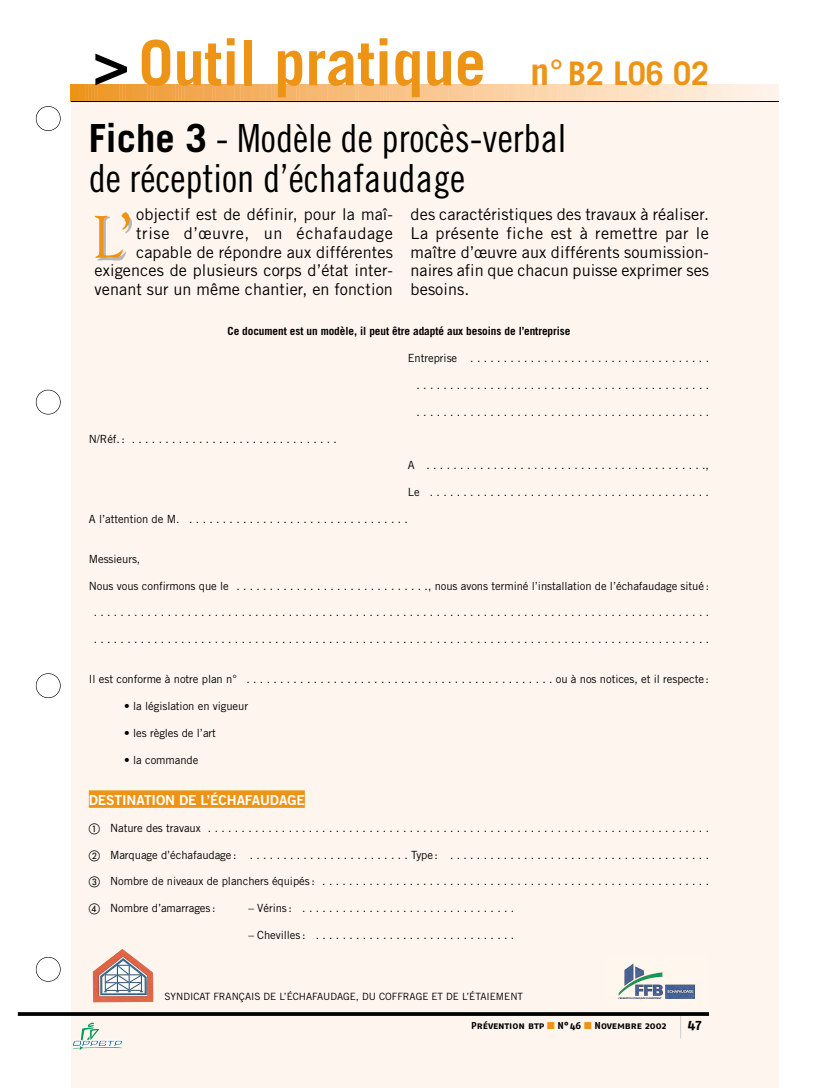
<style>
.page{position:relative;width:814px;height:1088px;background:#fff}
.page>*{position:absolute;margin:0;border:0;box-sizing:border-box;transform-origin:0 0}
.t1{font:700 62.5px "Trade Gothic";color:#ed9417}
.t2{font:59.38px "Goudy";color:#ed9417;scale:.9 1}
.t3{font:38.75px/40px "Trade Gothic Cond Eighteen";color:#000}
.t4{font:16.25px/18.8px "Trade Gothic";letter-spacing:.005em;color:#000;text-align:right}
.t5{font:13.75px "Trade Gothic Bold Two";letter-spacing:-.005em;color:#fff}
.t6{font:13.75px "Fago No Bold Lf Caps";color:#000}
.t7{font:11.25px "Trade Gothic";letter-spacing:-.005em;color:#000}
.t8{font:700 11.25px "Trade Gothic";letter-spacing:-.005em;color:#000}
.t9{font:10px "Trade Gothic";color:#000}
.t10{font:10px "Fago No Bold Caps";letter-spacing:-.005em;color:#000}
.s1{font-family:"Trade Gothic Bold Cond Twenty";font-weight:400;color:#000}
.s2{font-size:37.5px}
.s3{font-size:35px}
.s4{font-size:32.5px}
.s5{font-family:"Trade Gothic";font-weight:700}
.s6{font-size:64.5px}
.s7{font-family:"European Pi One"}
.s8{color:#ed9417}
</style>
<div class="page">
<div style="left:36px;top:106px;width:25px;height:25px;border:1px solid #000;border-radius:50%"></div>
<div style="left:36px;top:390px;width:25px;height:24px;border:1px solid #000;border-radius:50%"></div>
<div style="left:36px;top:673px;width:25px;height:25px;border:1px solid #000;border-radius:50%"></div>
<div style="left:36px;top:956px;width:25px;height:25px;border:1px solid #000;border-radius:50%"></div>
<div style="left:71px;top:102px;width:708px;height:985px;background:#fef6ee"></div>
<svg style="left:71px;top:85px;width:708px;height:16px;background:#f8c68d"></svg>
<hr style="left:71px;top:101px;width:708px;height:1px;background:#000">
<svg style="left:680px;top:1015px;width:1px;height:23px"></svg>
<svg style="left:72px;top:1022px;width:51px;height:28px"></svg>
<hr style="left:18px;top:1012px;width:691px;height:3px;background:#000">
<img style="left:93px;top:949px;width:60px;height:53px">
<img style="left:618px;top:963px;width:77px;height:37px">
<div style="left:89px;top:790px;width:216px;height:18px;background:#ed9417"></div>
<img style="left:97px;top:216px;width:35px;height:45px">
<h1 class="t1" style="left:92px;top:40px;width:618px"><span class="s1">&gt;</span>Outil pratique <span class="s2">n</span><span class="s3">°</span> <span class="s4">B2 L06 02</span></h1>
<h3 class="t3" style="left:89px;top:121px;width:479px"><span class="s5">Fiche 3</span> - Modèle de procès-verbal de réception d’échafaudage</h3>
<h3 class="t4" style="left:95px;top:206px;width:300px">objectif est de définir, pour la maî-<br>trise d’œuvre, un échafaudage capable de répondre aux différentes exigences de plusieurs corps d’état inter&shy;venant sur un même chantier, en fonction</h3>
<h3 class="t4" style="left:411px;top:206px;width:300px;text-align:justify">des caractéristiques des travaux à réaliser.<br>La présente fiche est à remettre par le maître d’œuvre aux différents soumission&shy;naires afin que chacun puisse exprimer ses besoins.</h3>
<h2 class="t2" style="left:94px;top:213px;width:45px">L<span class="s6">’</span></h2>
<p class="t8" style="left:227px;top:327px;width:344px">Ce document est un modèle, il peut être adapté aux besoins de l’entreprise</p>
<p class="t7" style="left:408px;top:354px;width:303px">Entreprise . . . . . . . . . . . . . . . . . . . . . . . . . . . . . . . . . . . .</p>
<p class="t7" style="left:416px;top:381px;width:294px">. . . . . . . . . . . . . . . . . . . . . . . . . . . . . . . . . . . . . . . . . . . .</p>
<p class="t7" style="left:416px;top:407px;width:294px">. . . . . . . . . . . . . . . . . . . . . . . . . . . . . . . . . . . . . . . . . . . .</p>
<p class="t7" style="left:89px;top:434px;width:250px">N/Réf.: . . . . . . . . . . . . . . . . . . . . . . . . . . . . . . .</p>
<p class="t7" style="left:408px;top:461px;width:303px">A . . . . . . . . . . . . . . . . . . . . . . . . . . . . . . . . . . . . . . . . . .,</p>
<p class="t7" style="left:408px;top:488px;width:303px">Le . . . . . . . . . . . . . . . . . . . . . . . . . . . . . . . . . . . . . . . . . .</p>
<p class="t7" style="left:89px;top:514px;width:320px">A l’attention de M. . . . . . . . . . . . . . . . . . . . . . . . . . . . . . . . . .</p>
<p class="t7" style="left:89px;top:555px;width:53px">Messieurs,</p>
<p class="t7" style="left:89px;top:581px;width:622px">Nous vous confirmons que le . . . . . . . . . . . . . . . . . . . . . . . . . . . . ., nous avons terminé l’installation de l’échafaudage situé:</p>
<p class="t7" style="left:94px;top:608px;width:617px">. . . . . . . . . . . . . . . . . . . . . . . . . . . . . . . . . . . . . . . . . . . . . . . . . . . . . . . . . . . . . . . . . . . . . . . . . . . . . . . . . . . . . . . . . . . .</p>
<p class="t7" style="left:94px;top:635px;width:617px">. . . . . . . . . . . . . . . . . . . . . . . . . . . . . . . . . . . . . . . . . . . . . . . . . . . . . . . . . . . . . . . . . . . . . . . . . . . . . . . . . . . . . . . . . . . .</p>
<p class="t7" style="left:89px;top:675px;width:622px">Il est conforme à notre plan n° . . . . . . . . . . . . . . . . . . . . . . . . . . . . . . . . . . . . . . . . . . . . . . ou à nos notices, et il respecte:</p>
<p class="t7" style="left:124px;top:702px;width:125px">• la législation en vigueur</p>
<p class="t7" style="left:124px;top:728px;width:93px">• les règles de l’art</p>
<p class="t7" style="left:124px;top:755px;width:76px">• la commande</p>
<p class="t5" style="left:89px;top:795px;width:217px">DESTINATION DE L’ÉCHAFAUDAGE</p>
<p class="t7" style="left:89px;top:823px;width:622px"><span class="s7">-</span> Nature des travaux . . . . . . . . . . . . . . . . . . . . . . . . . . . . . . . . . . . . . . . . . . . . . . . . . . . . . . . . . . . . . . . . . . . . . . . . . . .</p>
<p class="t7" style="left:110px;top:850px;width:600px">Marquage d’échafaudage: . . . . . . . . . . . . . . . . . . . . . . . . Type: . . . . . . . . . . . . . . . . . . . . . . . . . . . . . . . . . . . . . . .</p>
<p class="t7" style="left:110px;top:877px;width:600px">Nombre de niveaux de planchers équipés: . . . . . . . . . . . . . . . . . . . . . . . . . . . . . . . . . . . . . . . . . . . . . . . . . . . . . . . . . .</p>
<p class="t7" style="left:110px;top:904px;width:107px">Nombre d’amarrages:</p>
<p class="t7" style="left:248px;top:904px;width:267px">– Vérins: . . . . . . . . . . . . . . . . . . . . . . . . . . . . . . . .</p>
<p class="t7" style="left:248px;top:930px;width:267px">– Chevilles: . . . . . . . . . . . . . . . . . . . . . . . . . . . . . .</p>
<p class="t9" style="left:164px;top:993px;width:360px">SYNDICAT FRANÇAIS DE L’ÉCHAFAUDAGE, DU COFFRAGE ET DE L’ÉTAIEMENT</p>
<p class="t10" style="left:471px;top:1020px;width:197px">Prévention btp <span class="s8">■</span> N°46 <span class="s8">■</span> Novembre 2002</p>
<p class="t6" style="left:688px;top:1017px;width:15px">47</p>
</div>
